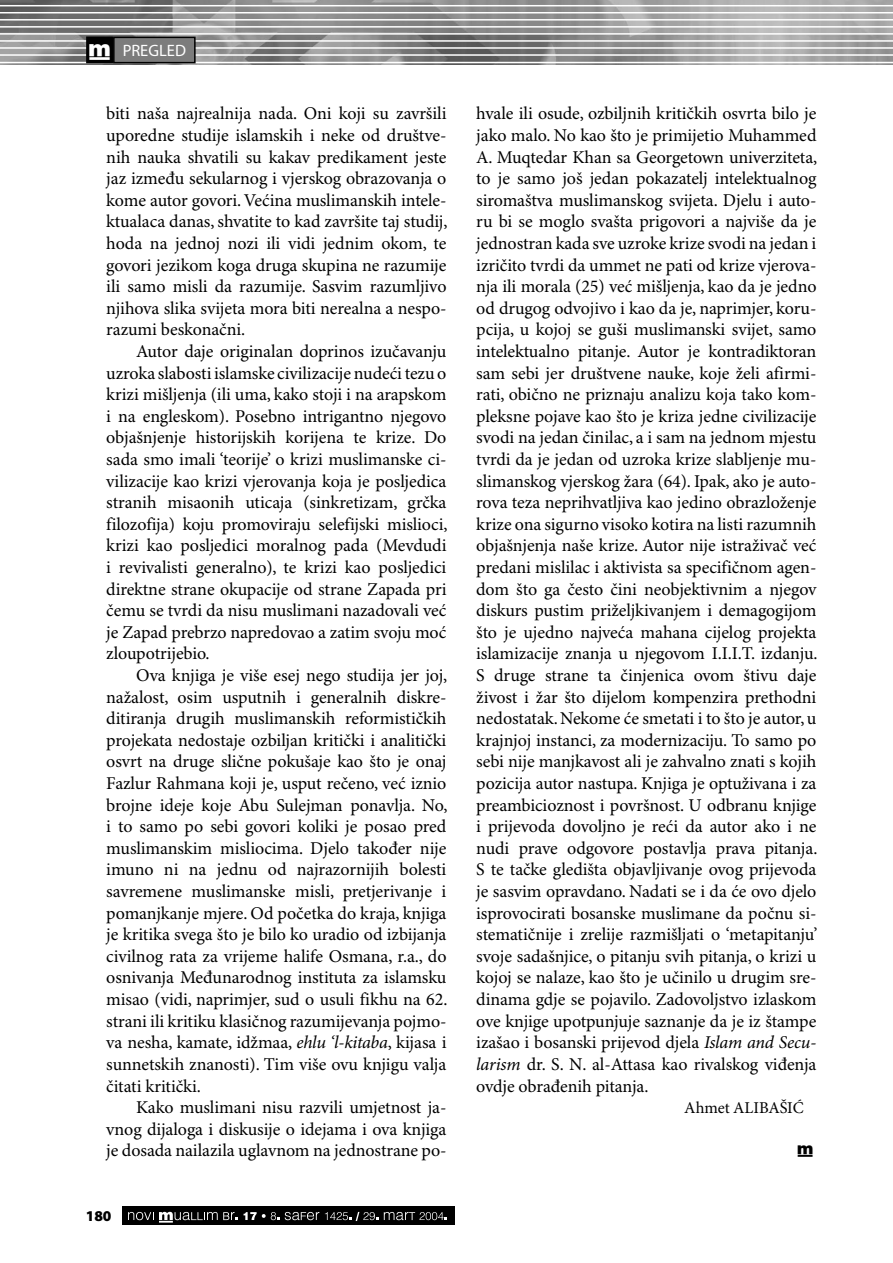
<style>
.page{position:relative;width:893px;height:1263px;background:#fff}
.page>*{position:absolute;margin:0;border:0;box-sizing:border-box;transform-origin:0 0}
.Body_tekst_unicode{font:18px/21.6px "Minion Pro";letter-spacing:-.005em;color:#000;text-align:justify}
.potpis{font:16.5px "Minion Pro";color:#000}
.t1{font:16.5px "Myriad Pro";color:#fff}
.t2{font:900 15px "Myriad Pro";color:#000}
.AUTOR{font:12px "Muallim";color:#000}
.s1{font-family:"Muallim"}
.s2{font-style:italic}
</style>
<div class="page">
<img style="left:0;top:0;width:893px;height:65px">
<hr style="left:0;top:5px;width:893px;height:1px;background:#fff">
<hr style="left:0;top:12px;width:893px;height:2px;background:#fff">
<hr style="left:0;top:19px;width:893px;height:2px;background:#fff">
<hr style="left:0;top:26px;width:893px;height:2px;background:#fff">
<hr style="left:0;top:33px;width:893px;height:2px;background:#fff">
<hr style="left:0;top:40px;width:893px;height:2px;background:#fff">
<hr style="left:0;top:47px;width:893px;height:2px;background:#fff">
<hr style="left:0;top:54px;width:893px;height:2px;background:#fff">
<hr style="left:0;top:62px;width:893px;height:1px;background:#fff">
<div style="left:114px;top:37px;width:81px;height:26px;background:#7c7c7c"></div>
<div style="left:113px;top:37px;width:83px;height:26px;border:2px solid #000"></div>
<div style="left:87px;top:37px;width:25px;height:26px;background:#000"></div>
<div style="left:86px;top:36px;width:27px;height:27px;border:2px solid #000"></div>
<div style="left:122px;top:1207px;width:333px;height:18px;background:#000"></div>
<svg style="left:128px;top:1212px;width:110px;height:10px"></svg>
<svg style="left:244px;top:1212px;width:75px;height:8px"></svg>
<svg style="left:325px;top:1212px;width:53px;height:9px"></svg>
<svg style="left:384px;top:1212px;width:63px;height:8px"></svg>
<p class="t1" style="left:88px;top:40px;width:99px"><span class="s1">†</span> PREGLED</p>
<p class="Body_tekst_unicode" style="left:106px;top:104px;width:343px">biti naša najrealnija nada. Oni koji su završili uporedne studije islamskih i neke od društve&shy;nih nauka shvatili su kakav predikament jeste jaz između sekularnog i vjerskog obrazovanja o kome autor govori. Većina muslimanskih intele&shy;ktualaca danas, shvatite to kad završite taj studij, hoda na jednoj nozi ili vidi jednim okom, te govori jezikom koga druga skupina ne razumije ili samo misli da razumije. Sasvim razumljivo njihova slika svijeta mora biti nerealna a nespo&shy;razumi beskonačni.</p>
<p class="Body_tekst_unicode" style="left:106px;top:341px;width:343px;text-indent:30px">Autor daje originalan doprinos izučavanju uzroka slabosti islamske civilizacije nudeći tezu o krizi mišljenja (ili uma, kako stoji i na arapskom i na engleskom). Posebno intrigantno njegovo objašnjenje historijskih korijena te krize. Do sada smo imali ‘teorije’ o krizi muslimanske ci&shy;vilizacije kao krizi vjerovanja koja je posljedica stranih misaonih uticaja (sinkretizam, grčka filozofija) koju promoviraju selefijski mislioci, krizi kao posljedici moralnog pada (Mevdudi i revivalisti generalno), te krizi kao posljedici direktne strane okupacije od strane Zapada pri čemu se tvrdi da nisu muslimani nazadovali već je Zapad prebrzo napredovao a zatim svoju moć zloupotrijebio.</p>
<p class="Body_tekst_unicode" style="left:106px;top:665px;width:343px;text-indent:30px">Ova knjiga je više esej nego studija jer joj, nažalost, osim usputnih i generalnih diskre&shy;ditiranja drugih muslimanskih reformističkih projekata nedostaje ozbiljan kritički i analitički osvrt na druge slične pokušaje kao što je onaj Fazlur Rahmana koji je, usput rečeno, već iznio brojne ideje koje Abu Sulejman ponavlja. No, i to samo po sebi govori koliki je posao pred muslimanskim misliocima. Djelo također nije imuno ni na jednu od najrazornijih bolesti savremene muslimanske misli, pretjerivanje i pomanjkanje mjere. Od početka do kraja, knjiga je kritika svega što je bilo ko uradio od izbijanja civilnog rata za vrijeme halife Osmana, r.a., do osnivanja Međunarodnog instituta za islamsku misao (vidi, naprimjer, sud o usuli fikhu na 62. strani ili kritiku klasičnog razumijevanja pojmo&shy;va nesha, kamate, idžmaa, <span class="s2">ehlu ‘l-kitaba</span>, kijasa i sunnetskih znanosti). Tim više ovu knjigu valja čitati kritički.</p>
<p class="Body_tekst_unicode" style="left:106px;top:1097px;width:342px;text-indent:30px">Kako muslimani nisu razvili umjetnost ja&shy;vnog dijaloga i diskusije o idejama i ova knjiga je dosada nailazila uglavnom na jednostrane po-</p>
<p class="t2" style="left:86px;top:1206px;width:27px">180</p>
<p class="Body_tekst_unicode" style="left:476px;top:104px;width:343px">hvale ili osude, ozbiljnih kritičkih osvrta bilo je jako malo. No kao što je primijetio Muhammed A. Muqtedar Khan sa Georgetown univerziteta, to je samo još jedan pokazatelj intelektualnog siromaštva muslimanskog svijeta. Djelu i auto&shy;ru bi se moglo svašta prigovori a najviše da je jednostran kada sve uzroke krize svodi na jedan i izričito tvrdi da ummet ne pati od krize vjerova&shy;nja ili morala (25) već mišljenja, kao da je jedno od drugog odvojivo i kao da je, naprimjer, koru&shy;pcija, u kojoj se guši muslimanski svijet, samo intelektualno pitanje. Autor je kontradiktoran sam sebi jer društvene nauke, koje želi afirmi&shy;rati, obično ne priznaju analizu koja tako kom&shy;pleksne pojave kao što je kriza jedne civilizacije svodi na jedan činilac, a i sam na jednom mjestu tvrdi da je jedan od uzroka krize slabljenje mu&shy;slimanskog vjerskog žara (64). Ipak, ako je auto&shy;rova teza neprihvatljiva kao jedino obrazloženje krize ona sigurno visoko kotira na listi razumnih objašnjenja naše krize. Autor nije istraživač već predani mislilac i aktivista sa specifičnom agen&shy;dom što ga često čini neobjektivnim a njegov diskurs pustim priželjkivanjem i demagogijom što je ujedno najveća mahana cijelog projekta islamizacije znanja u njegovom I.I.I.T. izdanju.<br>S druge strane ta činjenica ovom štivu daje živost i žar što dijelom kompenzira prethodni nedostatak. Nekome će smetati i to što je autor, u krajnjoj instanci, za modernizaciju. To samo po sebi nije manjkavost ali je zahvalno znati s kojih pozicija autor nastupa. Knjiga je optuživana i za preambicioznost i površnost. U odbranu knjige i prijevoda dovoljno je reći da autor ako i ne nudi prave odgovore postavlja prava pitanja.<br>S te tačke gledišta objavljivanje ovog prijevoda je sasvim opravdano. Nadati se i da će ovo djelo isprovocirati bosanske muslimane da počnu si&shy;stematičnije i zrelije razmišljati o ‘metapitanju’ svoje sadašnjice, o pitanju svih pitanja, o krizi u kojoj se nalaze, kao što je učinilo u drugim sre&shy;dinama gdje se pojavilo. Zadovoljstvo izlaskom ove knjige upotpunjuje saznanje da je iz štampe izašao i bosanski prijevod djela <span class="s2">Islam and Secu&shy;larism</span> dr. S. N. al-Attasa kao rivalskog viđenja ovdje obrađenih pitanja.</p>
<p class="potpis" style="left:684px;top:1098px;width:121px">Ahmet ALIBAŠIĆ</p>
<p class="AUTOR" style="left:797px;top:1141px;width:18px">†</p>
</div>
